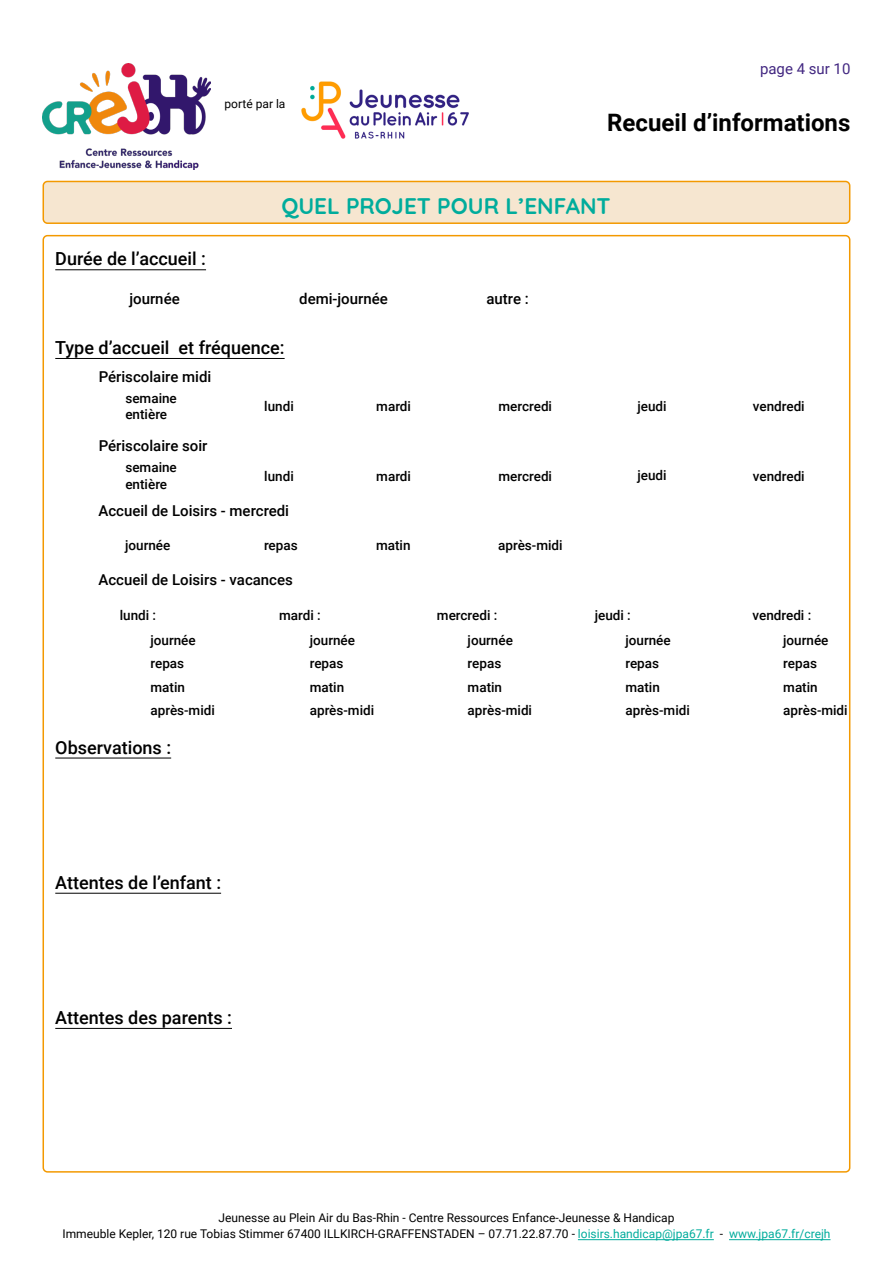
<style>
.page{position:relative;width:893px;height:1263px;background:#fff}
.page>*{position:absolute;margin:0;border:0;box-sizing:border-box;transform-origin:0 0}
.t1{font:700 24px "Roboto";color:#000}
.t2{font:700 22.5px "Quicksand";color:#00ac9c}
.t3{font:500 18px "Roboto";color:#000}
.t4{font:500 15px "Roboto";color:#000}
.t5{font:15px "Roboto";color:#422781}
.t6{font:500 13.5px/16.5px "Roboto";color:#000}
.t7{font:12px/16.5px "Roboto";color:#000;text-align:center}
.s1{color:#00ac9c}
</style>
<div class="page">
<img style="left:43px;top:63px;width:167px;height:106px">
<img style="left:301px;top:81px;width:168px;height:58px">
<hr style="left:578px;top:1239px;width:136px;height:1px;background:#00ac9c">
<hr style="left:729px;top:1239px;width:101px;height:1px;background:#00ac9c">
<div style="left:43px;top:181px;width:807px;height:42px;background:#f6e6d0;border-radius:4px"></div>
<div style="left:43px;top:181px;width:807px;height:43px;border:2px solid #f39900;border-radius:4px"></div>
<hr style="left:55px;top:269px;width:151px;height:1px;background:#000">
<hr style="left:55px;top:358px;width:230px;height:1px;background:#000">
<hr style="left:55px;top:758px;width:116px;height:1px;background:#000">
<hr style="left:55px;top:893px;width:166px;height:1px;background:#000">
<hr style="left:55px;top:1028px;width:177px;height:1px;background:#000">
<p class="t7" style="left:225px;top:95px;width:62px">porté par la</p>
<p class="t5" style="left:760px;top:59px;width:92px">page 4 sur 10</p>
<h1 class="t1" style="left:607px;top:106px;width:245px">Recueil d’informations</h1>
<h3 class="t3" style="left:55px;top:246px;width:152px">Durée de l’accueil :</h3>
<h2 class="t2" style="left:281px;top:187px;width:331px">QUEL PROJET POUR L’ENFANT</h2>
<p class="t4" style="left:129px;top:289px;width:52px">journée</p>
<p class="t4" style="left:299px;top:289px;width:90px">demi-journée</p>
<p class="t4" style="left:486px;top:289px;width:44px">autre :</p>
<h3 class="t3" style="left:55px;top:335px;width:231px">Type d’accueil et fréquence:</h3>
<p class="t4" style="left:99px;top:366px;width:114px">Périscolaire midi</p>
<p class="t6" style="left:125px;top:389px;width:53px">semaine entière</p>
<p class="t4" style="left:99px;top:435px;width:110px">Périscolaire soir</p>
<p class="t6" style="left:125px;top:459px;width:53px">semaine entière</p>
<p class="t6" style="left:264px;top:398px;width:31px">lundi</p>
<p class="t6" style="left:376px;top:398px;width:36px">mardi</p>
<p class="t6" style="left:498px;top:398px;width:55px">mercredi</p>
<p class="t6" style="left:637px;top:398px;width:31px">jeudi</p>
<p class="t6" style="left:753px;top:398px;width:53px">vendredi</p>
<p class="t6" style="left:264px;top:467px;width:31px">lundi</p>
<p class="t6" style="left:376px;top:467px;width:36px">mardi</p>
<p class="t6" style="left:498px;top:467px;width:55px">mercredi</p>
<p class="t6" style="left:637px;top:467px;width:31px">jeudi</p>
<p class="t6" style="left:753px;top:467px;width:53px">vendredi</p>
<p class="t4" style="left:98px;top:500px;width:192px">Accueil de Loisirs - mercredi</p>
<p class="t6" style="left:125px;top:536px;width:47px">journée</p>
<p class="t6" style="left:264px;top:536px;width:35px">repas</p>
<p class="t6" style="left:376px;top:536px;width:36px">matin</p>
<p class="t6" style="left:498px;top:536px;width:66px">après-midi</p>
<p class="t4" style="left:98px;top:570px;width:196px">Accueil de Loisirs - vacances</p>
<p class="t6" style="left:120px;top:606px;width:38px">lundi :</p>
<p class="t6" style="left:279px;top:606px;width:43px">mardi :</p>
<p class="t6" style="left:437px;top:606px;width:62px">mercredi :</p>
<p class="t6" style="left:595px;top:606px;width:38px">jeudi :</p>
<p class="t6" style="left:752px;top:606px;width:60px">vendredi :</p>
<p class="t6" style="left:150px;top:631px;width:47px">journée</p>
<p class="t6" style="left:310px;top:631px;width:47px">journée</p>
<p class="t6" style="left:468px;top:631px;width:47px">journée</p>
<p class="t6" style="left:625px;top:631px;width:47px">journée</p>
<p class="t6" style="left:783px;top:631px;width:47px">journée</p>
<p class="t6" style="left:150px;top:655px;width:35px">repas</p>
<p class="t6" style="left:310px;top:655px;width:35px">repas</p>
<p class="t6" style="left:468px;top:655px;width:35px">repas</p>
<p class="t6" style="left:625px;top:655px;width:35px">repas</p>
<p class="t6" style="left:783px;top:655px;width:35px">repas</p>
<p class="t6" style="left:150px;top:678px;width:36px">matin</p>
<p class="t6" style="left:310px;top:678px;width:36px">matin</p>
<p class="t6" style="left:468px;top:678px;width:36px">matin</p>
<p class="t6" style="left:625px;top:678px;width:36px">matin</p>
<p class="t6" style="left:783px;top:678px;width:36px">matin</p>
<p class="t6" style="left:150px;top:702px;width:66px">après-midi</p>
<p class="t6" style="left:310px;top:702px;width:66px">après-midi</p>
<p class="t6" style="left:468px;top:702px;width:66px">après-midi</p>
<p class="t6" style="left:625px;top:702px;width:66px">après-midi</p>
<p class="t6" style="left:783px;top:702px;width:66px">après-midi</p>
<h3 class="t3" style="left:55px;top:734px;width:117px">Observations :</h3>
<h3 class="t3" style="left:55px;top:870px;width:167px">Attentes de l’enfant :</h3>
<h3 class="t3" style="left:55px;top:1005px;width:178px">Attentes des parents :</h3>
<p class="t7" style="left:62px;top:1209px;width:770px">Jeunesse au Plein Air du Bas-Rhin - Centre Ressources Enfance-Jeunesse &amp; Handicap<br>Immeuble Kepler, 120 rue Tobias Stimmer 67400 ILLKIRCH-GRAFFENSTADEN – 07.71.22.87.70 - <span class="s1">loisirs.handicap@jpa67.fr</span> - <span class="s1">www.jpa67.fr/crejh</span></p>
</div>
